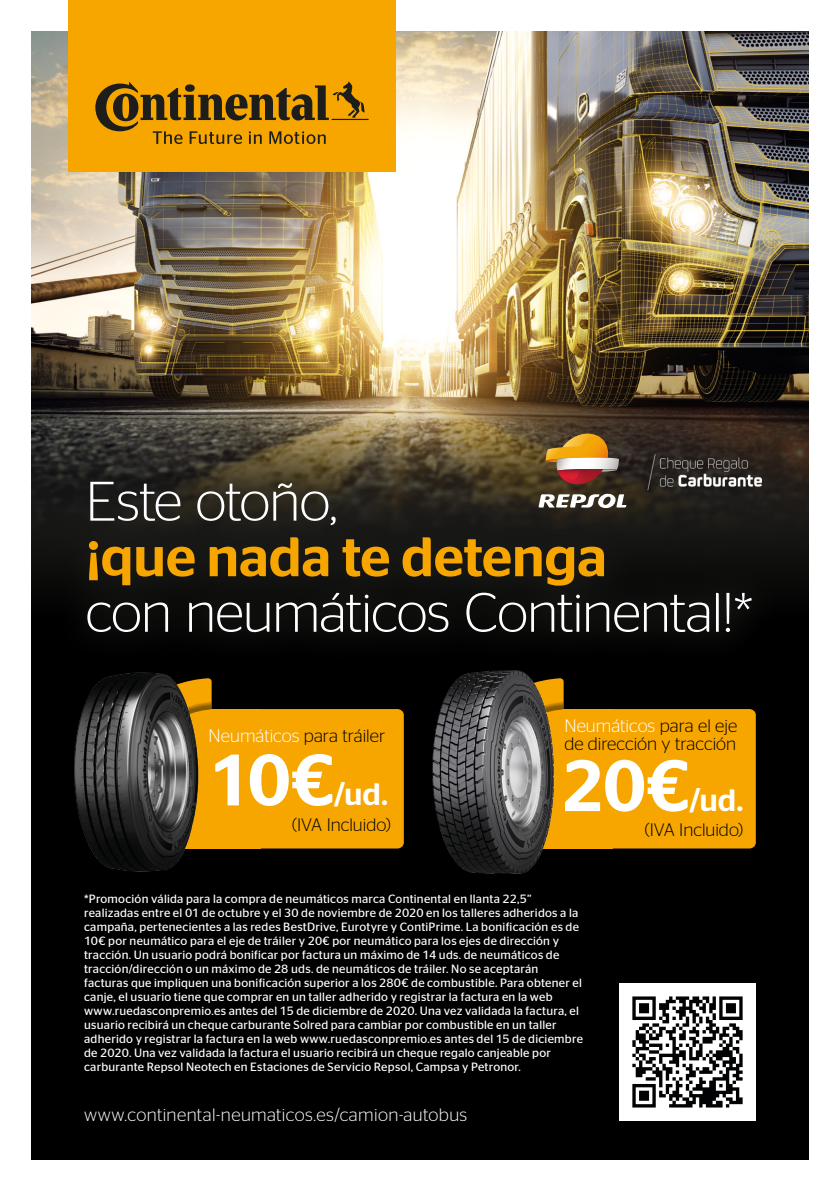
<style>
.page{position:relative;width:840px;height:1191px;background:#fff}
.page>*{position:absolute;margin:0;border:0;box-sizing:border-box;transform-origin:0 0}
.Headline{font:500 72.6px "Continental Stag Sans";color:#fff}
.Headline-2{font:300 55.6px "Continental Stag Sans";letter-spacing:-.015em;color:#fff}
.Headline-3{font:500 55.6px "Continental Stag Sans";letter-spacing:-.005em;color:#f7a600}
.Headline-4{font:500 31px "Continental Stag Sans";color:#fff}
.Headline-5{font:300 18px/18px "Continental Stag Sans";color:#000}
.Copy{font:300 18px "Continental Stag Sans";letter-spacing:.02em;color:#fff}
.headline{font:12px/14px "Continental Stag Sans";letter-spacing:.02em;color:#fff}
.s1{color:#fff}
</style>
<div class="page">
<div style="left:31px;top:341px;width:777px;height:818px;background:#000"></div>
<img style="left:31px;top:31px;width:777px;height:549px">
<div style="left:211px;top:709px;width:192px;height:139px;background:#f7a600;border-radius:6px"></div>
<svg style="left:206px;top:678px;width:103px;height:171px"></svg>
<div style="left:563px;top:709px;width:192px;height:139px;background:#f7a600;border-radius:6px"></div>
<svg style="left:563px;top:680px;width:98px;height:169px"></svg>
<img style="left:74px;top:672px;width:132px;height:199px">
<div style="left:68px;top:0;width:327px;height:171px;background:#f7a600"></div>
<svg style="left:95px;top:82px;width:273px;height:62px"></svg>
<img style="left:619px;top:983px;width:136px;height:137px">
<div style="left:53px;top:446px;width:731px;height:221px;background:#1d1d1b;opacity:.75"></div>
<img style="left:432px;top:670px;width:131px;height:204px">
<img style="left:645px;top:450px;width:129px;height:44px">
<svg style="left:538px;top:493px;width:88px;height:16px"></svg>
<svg style="left:545px;top:434px;width:73px;height:50px;background:#a77747"></svg>
<p class="Headline-2" style="left:85px;top:471px;width:253px">Este otoño,</p>
<p class="Headline-3" style="left:85px;top:525px;width:522px">¡que nada te detenga</p>
<p class="Headline-2" style="left:85px;top:582px;width:668px">con neumáticos Continental!*</p>
<p class="Headline-5" style="left:208px;top:726px;width:178px"><span class="s1">Neumáticos</span> para tráiler</p>
<p class="Headline" style="left:208px;top:738px;width:127px">10€</p>
<p class="Headline-4" style="left:334px;top:776px;width:55px">/ud.</p>
<p class="Headline-5" style="left:564px;top:716px;width:174px"><span class="s1">Neumáticos</span> para el eje de dirección y tracción</p>
<p class="Headline" style="left:561px;top:744px;width:130px">20€</p>
<p class="Headline-4" style="left:689px;top:782px;width:55px">/ud.</p>
<p class="Headline-5" style="left:292px;top:815px;width:100px">(IVA Incluido)</p>
<p class="Headline-5" style="left:644px;top:821px;width:100px">(IVA Incluido)</p>
<p class="headline" style="left:84px;top:891px;width:500px">*Promoción válida para la compra de neumáticos marca Continental en llanta 22,5” realizadas entre el 01 de octubre y el 30 de noviembre de 2020 en los talleres adheridos a la campaña, pertenecientes a las redes BestDrive, Eurotyre y ContiPrime. La bonificación es de 10€ por neumático para el eje de tráiler y 20€ por neumático para los ejes de dirección y tracción. Un usuario podrá bonificar por factura un máximo de 14 uds. de neumáticos de tracción/dirección o un máximo de 28 uds. de neumáticos de tráiler. No se aceptarán facturas que impliquen una bonificación superior a los 280€ de combustible. Para obtener el canje, el usuario tiene que comprar en un taller adherido y registrar la factura en la web www.ruedasconpremio.es antes del 15 de diciembre de 2020. Una vez validada la factura, el usuario recibirá un cheque carburante Solred para cambiar por combustible en un taller adherido y registrar la factura en la web www.ruedasconpremio.es antes del 15 de diciembre de 2020. Una vez validada la factura el usuario recibirá un cheque regalo canjeable por carburante Repsol Neotech en Estaciones de Servicio Repsol, Campsa y Petronor.</p>
<p class="Copy" style="left:84px;top:1104px;width:384px">www.continental-neumaticos.es/camion-autobus</p>
</div>
